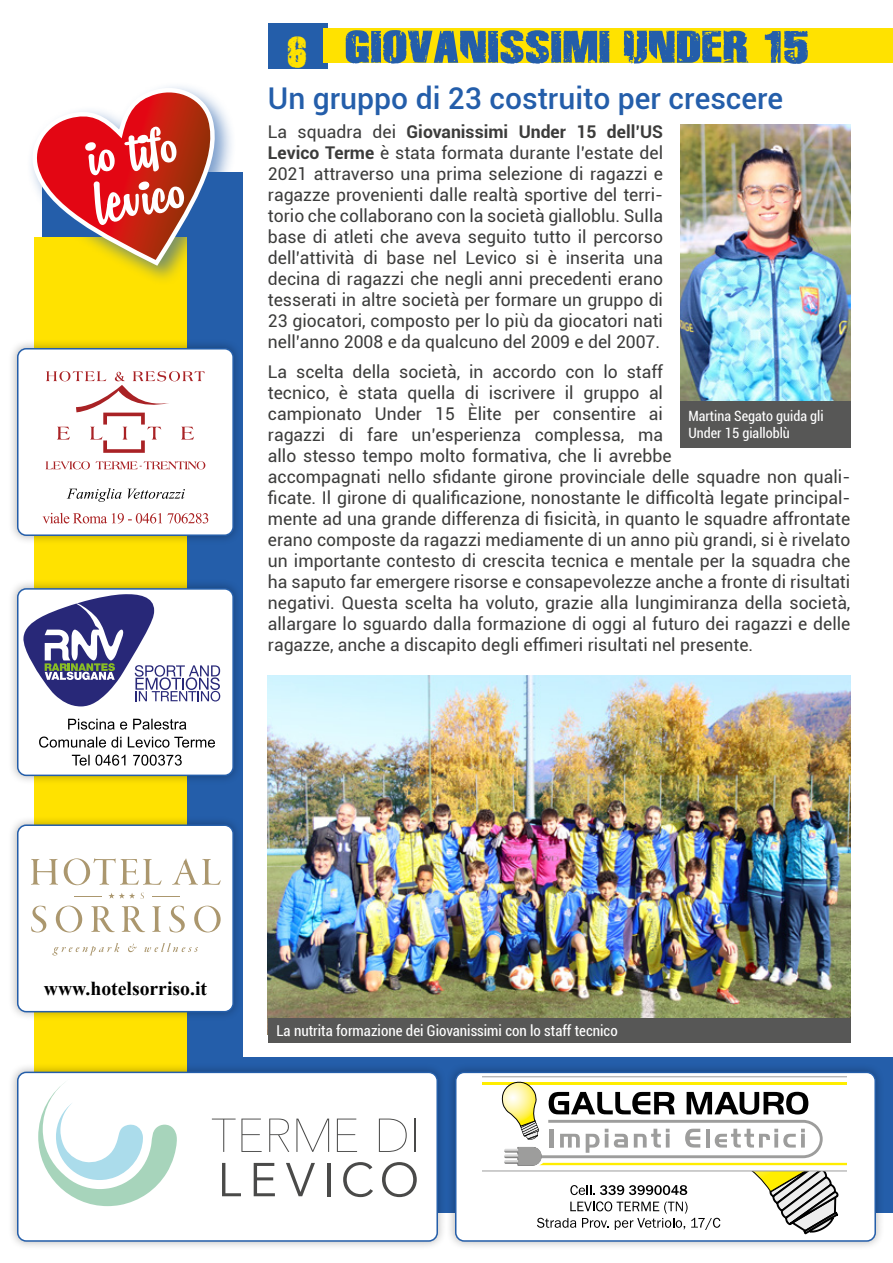
<style>
.page{position:relative;width:893px;height:1263px;background:#fff}
.page>*{position:absolute;margin:0;border:0;box-sizing:border-box;transform-origin:0 0}
.t1{font:45px "Disintegration";color:#245eaa;scale:1.2 1}
.t2{font:42.3px "Disintegration";color:#ffe200}
.t3{font:500 30px "Roboto";color:#245eaa}
.t4{font:700 19.65px "Times New Roman";color:#000}
.t5{font:17.55px/21px "Roboto";color:#3c3c3b;text-align:justify}
.t6{font:condensed 15px "Roboto";color:#fff}
.t7{font:condensed 14.1px/17px "Roboto";color:#fff}
.s1{font-weight:700}
</style>
<div class="page">
<div style="left:268px;top:23px;width:59px;height:45px;background:#245eaa"></div>
<div style="left:47px;top:1057px;width:846px;height:156px;background:#245eaa"></div>
<div style="left:43px;top:172px;width:200px;height:928px;background:#245eaa"></div>
<div style="left:34px;top:237px;width:152px;height:891px;background:#ffe200"></div>
<div style="left:8px;top:1062px;width:439px;height:189px;background:#000;opacity:.3"></div>
<div style="left:18px;top:1072px;width:419px;height:169px;background:#fff;border-radius:9px"></div>
<svg style="left:212px;top:1118px;width:50px;height:34px"></svg>
<svg style="left:269px;top:1118px;width:20px;height:34px"></svg>
<svg style="left:296px;top:1118px;width:33px;height:34px"></svg>
<svg style="left:337px;top:1118px;width:20px;height:34px"></svg>
<svg style="left:379px;top:1118px;width:28px;height:34px"></svg>
<hr style="left:414px;top:1118px;width:1px;height:34px;background:#4a4a49">
<svg style="left:222px;top:1163px;width:19px;height:33px"></svg>
<svg style="left:254px;top:1163px;width:21px;height:33px"></svg>
<svg style="left:286px;top:1163px;width:29px;height:33px"></svg>
<hr style="left:327px;top:1163px;width:3px;height:33px;background:#4a4a49">
<svg style="left:343px;top:1162px;width:30px;height:35px"></svg>
<svg style="left:382px;top:1162px;width:35px;height:35px"></svg>
<svg style="left:38px;top:1082px;width:139px;height:124px"></svg>
<div style="left:17px;top:1071px;width:421px;height:171px;border:2px solid #245eaa;border-radius:9px"></div>
<div style="left:446px;top:1062px;width:439px;height:189px;background:#000;opacity:.3"></div>
<div style="left:456px;top:1072px;width:419px;height:169px;background:#fff;border-radius:9px"></div>
<div style="left:455px;top:1071px;width:421px;height:171px;border:2px solid #245eaa;border-radius:9px"></div>
<svg style="left:482px;top:1076px;width:365px;height:158px"></svg>
<div style="left:8px;top:339px;width:235px;height:206px;background:#000;opacity:.3"></div>
<div style="left:18px;top:349px;width:215px;height:186px;background:#fff;border-radius:9px"></div>
<div style="left:17px;top:348px;width:217px;height:188px;border:2px solid #245eaa;border-radius:9px"></div>
<svg style="left:46px;top:371px;width:159px;height:98px"></svg>
<svg style="left:43px;top:513px;width:165px;height:10px"></svg>
<svg style="left:67px;top:488px;width:118px;height:14px"></svg>
<div style="left:8px;top:579px;width:235px;height:206px;background:#000;opacity:.3"></div>
<div style="left:18px;top:589px;width:215px;height:186px;background:#fff;border-radius:9px"></div>
<div style="left:17px;top:588px;width:217px;height:188px;border:2px solid #245eaa;border-radius:9px"></div>
<svg style="left:23px;top:594px;width:197px;height:112px"></svg>
<svg style="left:72px;top:755px;width:110px;height:11px"></svg>
<svg style="left:39px;top:736px;width:176px;height:12px"></svg>
<svg style="left:68px;top:719px;width:118px;height:11px"></svg>
<div style="left:323px;top:29px;width:570px;height:34px;background:#ffe200"></div>
<div style="left:26px;top:81px;width:210px;height:205px;background:#245eaa;opacity:.6"></div>
<svg style="left:26px;top:81px;width:201px;height:188px"></svg>
<img style="left:680px;top:124px;width:170px;height:277px">
<div style="left:680px;top:401px;width:170px;height:47px;background:#575756"></div>
<img style="left:268px;top:675px;width:582px;height:343px">
<div style="left:268px;top:1018px;width:582px;height:25px;background:#575756"></div>
<div style="left:8px;top:815px;width:235px;height:206px;background:#000;opacity:.3"></div>
<div style="left:18px;top:825px;width:215px;height:187px;background:#fff;border-radius:9px"></div>
<div style="left:17px;top:824px;width:217px;height:188px;border:2px solid #245eaa;border-radius:9px"></div>
<svg style="left:52px;top:943px;width:67px;height:12px"></svg>
<svg style="left:128px;top:944px;width:9px;height:8px"></svg>
<svg style="left:144px;top:943px;width:54px;height:9px"></svg>
<svg style="left:31px;top:859px;width:27px;height:26px"></svg>
<svg style="left:64px;top:858px;width:98px;height:27px"></svg>
<svg style="left:172px;top:858px;width:49px;height:27px"></svg>
<svg style="left:31px;top:906px;width:15px;height:26px"></svg>
<svg style="left:56px;top:906px;width:26px;height:26px"></svg>
<svg style="left:91px;top:906px;width:24px;height:26px"></svg>
<svg style="left:122px;top:906px;width:23px;height:26px"></svg>
<svg style="left:152px;top:906px;width:9px;height:26px"></svg>
<svg style="left:169px;top:906px;width:16px;height:26px"></svg>
<svg style="left:194px;top:906px;width:27px;height:26px"></svg>
<svg style="left:108px;top:893px;width:27px;height:6px"></svg>
<svg style="left:141px;top:893px;width:3px;height:6px"></svg>
<svg style="left:152px;top:896px;width:27px;height:1px"></svg>
<svg style="left:74px;top:896px;width:28px;height:1px"></svg>
<h2 class="t2" style="left:287px;top:25px;width:22px">6</h2>
<h1 class="t1" style="left:345px;top:18px;width:389px">GIOVANISSIMI UNDER 15</h1>
<h3 class="t3" style="left:268px;top:77px;width:517px">Un gruppo di 23 costruito per crescere</h3>
<p class="t5" style="left:268px;top:121px;width:397px">La squadra dei <span class="s1">Giovanissimi Under 15 dell’US Levico Terme</span> è stata formata durante l’estate del 2021 attraverso una prima selezione di ragazzi e ragazze provenienti dalle realtà sportive del terri&shy;torio che collaborano con la società gialloblu. Sulla base di atleti che aveva seguito tutto il percorso dell’attività di base nel Levico si è inserita una decina di ragazzi che negli anni precedenti erano tesserati in altre società per formare un gruppo di 23 giocatori, composto per lo più da giocatori nati nell’anno 2008 e da qualcuno del 2009 e del 2007.</p>
<p class="t5" style="left:268px;top:360px;width:584px;text-align:left">La scelta della società, in accordo con lo staff<br>tecnico, è stata quella di iscrivere il gruppo al<br>campionato Under 15 Èlite per consentire ai<br>ragazzi di fare un’esperienza complessa, ma<br>allo stesso tempo molto formativa, che li avrebbe<br>accompagnati nello sfidante girone provinciale delle squadre non quali&shy;ficate. Il girone di qualificazione, nonostante le difficoltà legate principal&shy;mente ad una grande differenza di fisicità, in quanto le squadre affrontate erano composte da ragazzi mediamente di un anno più grandi, si è rivelato un importante contesto di crescita tecnica e mentale per la squadra che ha saputo far emergere risorse e consapevolezze anche a fronte di risultati negativi. Questa scelta ha voluto, grazie alla lungimiranza della società, allargare lo sguardo dalla formazione di oggi al futuro dei ragazzi e delle ragazze, anche a discapito degli effimeri risultati nel presente.</p>
<p class="t7" style="left:688px;top:407px;width:137px">Martina Segato guida gli<br>Under 15 gialloblù</p>
<p class="t4" style="left:44px;top:974px;width:165px">www.hotelsorriso.it</p>
<p class="t6" style="left:276px;top:1020px;width:343px">La nutrita formazione dei Giovanissimi con lo staff tecnico</p>
</div>
